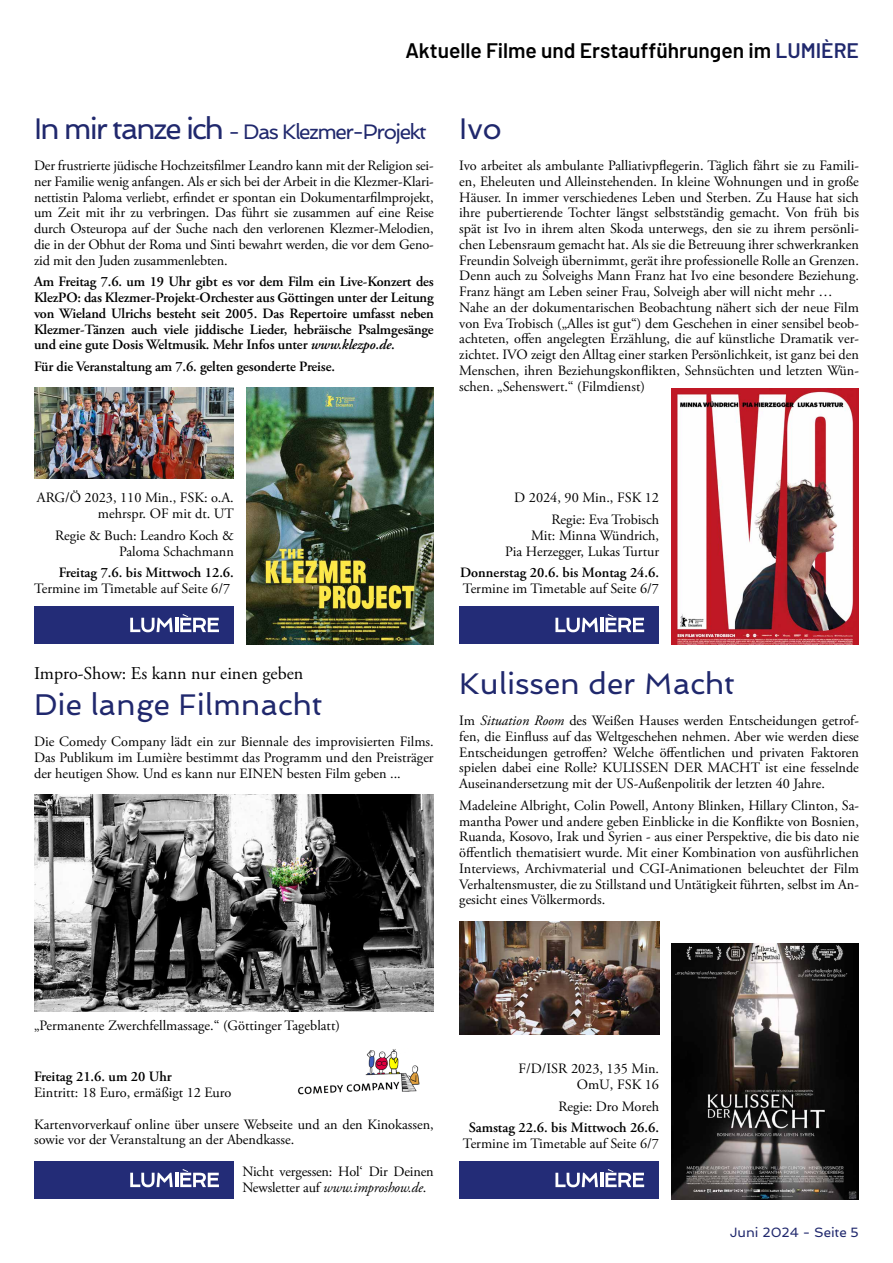
<style>
.page{position:relative;width:893px;height:1263px;background:#fff}
.page>*{position:absolute;margin:0;border:0;box-sizing:border-box;transform-origin:0 0}
.t1{font:30px "Spinnaker";color:#20286d}
.t2{font:600 21px "Barlow";color:#000}
.t3{font:21px "Spinnaker";letter-spacing:-.07em;color:#20286d}
.t4{font:18px "Adobe Garamond Pro";color:#000}
.t5{font:14.25px/15.8px "Adobe Garamond Pro";color:#000;text-align:right}
.t6{font:600 14.25px/15.8px "Adobe Garamond Pro";letter-spacing:-.01em;color:#000;text-align:justify}
.t7{font:13.5px "Spinnaker";color:#20286d}
.s1{color:#20286d}
.s2{font-size:30px}
.s3{font-style:italic}
</style>
<div class="page">
<img style="left:672px;top:388px;width:187px;height:256px">
<img style="left:672px;top:943px;width:187px;height:256px">
<img style="left:247px;top:388px;width:187px;height:256px">
<div style="left:34px;top:1161px;width:200px;height:38px;background:#232c77"></div>
<svg style="left:130px;top:1173px;width:43px;height:14px"></svg>
<hr style="left:175px;top:1173px;width:3px;height:14px;background:#fff">
<svg style="left:180px;top:1169px;width:39px;height:18px"></svg>
<div style="left:459px;top:606px;width:200px;height:38px;background:#232c77"></div>
<svg style="left:555px;top:618px;width:43px;height:14px"></svg>
<hr style="left:600px;top:618px;width:3px;height:14px;background:#fff">
<svg style="left:605px;top:614px;width:39px;height:18px"></svg>
<div style="left:459px;top:1161px;width:200px;height:38px;background:#232c77"></div>
<svg style="left:555px;top:1173px;width:43px;height:14px"></svg>
<hr style="left:600px;top:1173px;width:3px;height:14px;background:#fff">
<svg style="left:605px;top:1169px;width:39px;height:18px"></svg>
<div style="left:34px;top:606px;width:200px;height:38px;background:#232c77"></div>
<svg style="left:130px;top:618px;width:43px;height:14px"></svg>
<hr style="left:175px;top:618px;width:3px;height:14px;background:#fff">
<svg style="left:180px;top:614px;width:39px;height:18px"></svg>
<img style="left:34px;top:794px;width:400px;height:217px">
<img style="left:297px;top:1049px;width:123px;height:46px">
<img style="left:459px;top:922px;width:200px;height:112px">
<img style="left:34px;top:388px;width:200px;height:90px">
<h2 class="t2" style="left:405px;top:35px;width:455px">Aktuelle Filme und Erstaufführungen im <span class="s1">LUMIÈRE</span></h2>
<h2 class="t3" style="left:34px;top:119px;width:394px"><span class="s2">In mir tanze ich</span> - Das Klezmer-Projekt</h2>
<p class="t5" style="left:34px;top:158px;width:401px;text-align:justify">Der frustrierte jüdische Hochzeitsfilmer Leandro kann mit der Religion sei&shy;ner Familie wenig anfangen. Als er sich bei der Arbeit in die Klezmer-Klari&shy;nettistin Paloma verliebt, erfindet er spontan ein Dokumentarfilmprojekt, um Zeit mit ihr zu verbringen. Das führt sie zusammen auf eine Reise durch Osteuropa auf der Suche nach den verlorenen Klezmer-Melodien, die in der Obhut der Roma und Sinti bewahrt werden, die vor dem Geno&shy;zid mit den Juden zusammenlebten.</p>
<p class="t6" style="left:34px;top:274px;width:401px">Am Freitag 7.6. um 19 Uhr gibt es vor dem Film ein Live-Konzert des KlezPO: das Klezmer-Projekt-Orchester aus Göttingen unter der Leitung von Wieland Ulrichs besteht seit 2005. Das Repertoire umfasst neben Klezmer-Tänzen auch viele jiddische Lieder, hebräische Psalmgesänge und eine gute Dosis Weltmusik. Mehr Infos unter <span class="s3">www.klezpo.de</span>.</p>
<p class="t6" style="left:34px;top:359px;width:303px">Für die Veranstaltung am 7.6. gelten gesonderte Preise.</p>
<h1 class="t1" style="left:459px;top:111px;width:44px">Ivo</h1>
<p class="t5" style="left:459px;top:158px;width:401px;text-align:left">Ivo arbeitet als ambulante Palliativpflegerin. Täglich fährt sie zu Famili&shy;en, Eheleuten und Alleinstehenden. In kleine Wohnungen und in große Häuser. In immer verschiedenes Leben und Sterben. Zu Hause hat sich ihre pubertierende Tochter längst selbstständig gemacht. Von früh bis spät ist Ivo in ihrem alten Skoda unterwegs, den sie zu ihrem persönli&shy;chen Lebensraum gemacht hat. Als sie die Betreuung ihrer schwerkranken Freundin Solveigh übernimmt, gerät ihre professionelle Rolle an Grenzen.<br>Denn auch zu Solveighs Mann Franz hat Ivo eine besondere Beziehung.<br>Franz hängt am Leben seiner Frau, Solveigh aber will nicht mehr … Nahe an der dokumentarischen Beobachtung nähert sich der neue Film von Eva Trobisch („Alles ist gut“) dem Geschehen in einer sensibel beob&shy;achteten, offen angelegten Erzählung, die auf künstliche Dramatik ver&shy;zichtet. IVO zeigt den Alltag einer starken Persönlichkeit, ist ganz bei den Menschen, ihren Beziehungskonflikten, Sehnsüchten und letzten Wün&shy;schen. „Sehenswert.“ (Filmdienst)</p>
<p class="t5" style="left:37px;top:491px;width:199px">ARG/Ö 2023, 110 Min., FSK: o.A. mehrspr. OF mit dt. UT</p>
<p class="t5" style="left:55px;top:528px;width:180px">Regie &amp; Buch: Leandro Koch &amp;<br>Paloma Schachmann</p>
<p class="t6" style="left:59px;top:565px;width:177px">Freitag 7.6. bis Mittwoch 12.6.</p>
<p class="t5" style="left:34px;top:581px;width:198px">Termine im Timetable auf Seite 6/7</p>
<p class="t5" style="left:514px;top:487px;width:146px;line-height:21.8px">D 2024, 90 Min., FSK 12<br>Regie: Eva Trobisch</p>
<p class="t5" style="left:505px;top:528px;width:155px">Mit: Minna Wündrich,<br>Pia Herzegger, Lukas Turtur</p>
<p class="t6" style="left:460px;top:565px;width:200px">Donnerstag 20.6. bis Montag 24.6.</p>
<p class="t5" style="left:463px;top:581px;width:198px">Termine im Timetable auf Seite 6/7</p>
<p class="t4" style="left:34px;top:662px;width:271px">Impro-Show: Es kann nur einen geben</p>
<h1 class="t1" style="left:34px;top:686px;width:290px">Die lange Filmnacht</h1>
<p class="t5" style="left:34px;top:734px;width:401px;text-align:justify">Die Comedy Company lädt ein zur Biennale des improvisierten Films.<br>Das Publikum im Lumière bestimmt das Programm und den Preisträger der heutigen Show. Und es kann nur EINEN besten Film geben ...</p>
<h1 class="t1" style="left:459px;top:665px;width:277px">Kulissen der Macht</h1>
<p class="t5" style="left:459px;top:713px;width:401px;text-align:justify">Im <span class="s3">Situation Room</span> des Weißen Hauses werden Entscheidungen getrof&shy;fen, die Einfluss auf das Weltgeschehen nehmen. Aber wie werden diese Entscheidungen getroffen? Welche öffentlichen und privaten Faktoren spielen dabei eine Rolle? KULISSEN DER MACHT ist eine fesselnde Auseinandersetzung mit der US-Außenpolitik der letzten 40 Jahre.</p>
<p class="t5" style="left:459px;top:798px;width:401px;text-align:justify">Madeleine Albright, Colin Powell, Antony Blinken, Hillary Clinton, Sa&shy;mantha Power und andere geben Einblicke in die Konflikte von Bosnien, Ruanda, Kosovo, Irak und Syrien - aus einer Perspektive, die bis dato nie öffentlich thematisiert wurde. Mit einer Kombination von ausführlichen Interviews, Archivmaterial und CGI-Animationen beleuchtet der Film Verhaltensmuster, die zu Stillstand und Untätigkeit führten, selbst im An&shy;gesicht eines Völkermords.</p>
<p class="t5" style="left:34px;top:1018px;width:307px">„Permanente Zwerchfellmassage.“ (Göttinger Tageblatt)</p>
<p class="t6" style="left:34px;top:1069px;width:139px">Freitag 21.6. um 20 Uhr</p>
<p class="t5" style="left:34px;top:1085px;width:199px">Eintritt: 18 Euro, ermäßigt 12 Euro</p>
<p class="t5" style="left:34px;top:1117px;width:401px;text-align:left">Kartenvorverkauf online über unsere Webseite und an den Kinokassen, sowie vor der Veranstaltung an der Abendkasse.</p>
<p class="t5" style="left:242px;top:1164px;width:193px;text-align:left">Nicht vergessen: Hol‘ Dir Deinen<br>Newsletter auf <span class="s3">www.improshow.de</span>.</p>
<p class="t5" style="left:518px;top:1061px;width:142px">F/D/ISR 2023, 135 Min.<br>OmU, FSK 16</p>
<p class="t5" style="left:558px;top:1099px;width:102px">Regie: Dro Moreh</p>
<p class="t6" style="left:469px;top:1120px;width:192px">Samstag 22.6. bis Mittwoch 26.6.</p>
<p class="t5" style="left:463px;top:1136px;width:198px">Termine im Timetable auf Seite 6/7</p>
<p class="t7" style="left:730px;top:1225px;width:131px">Juni 2024 - Seite 5</p>
</div>
